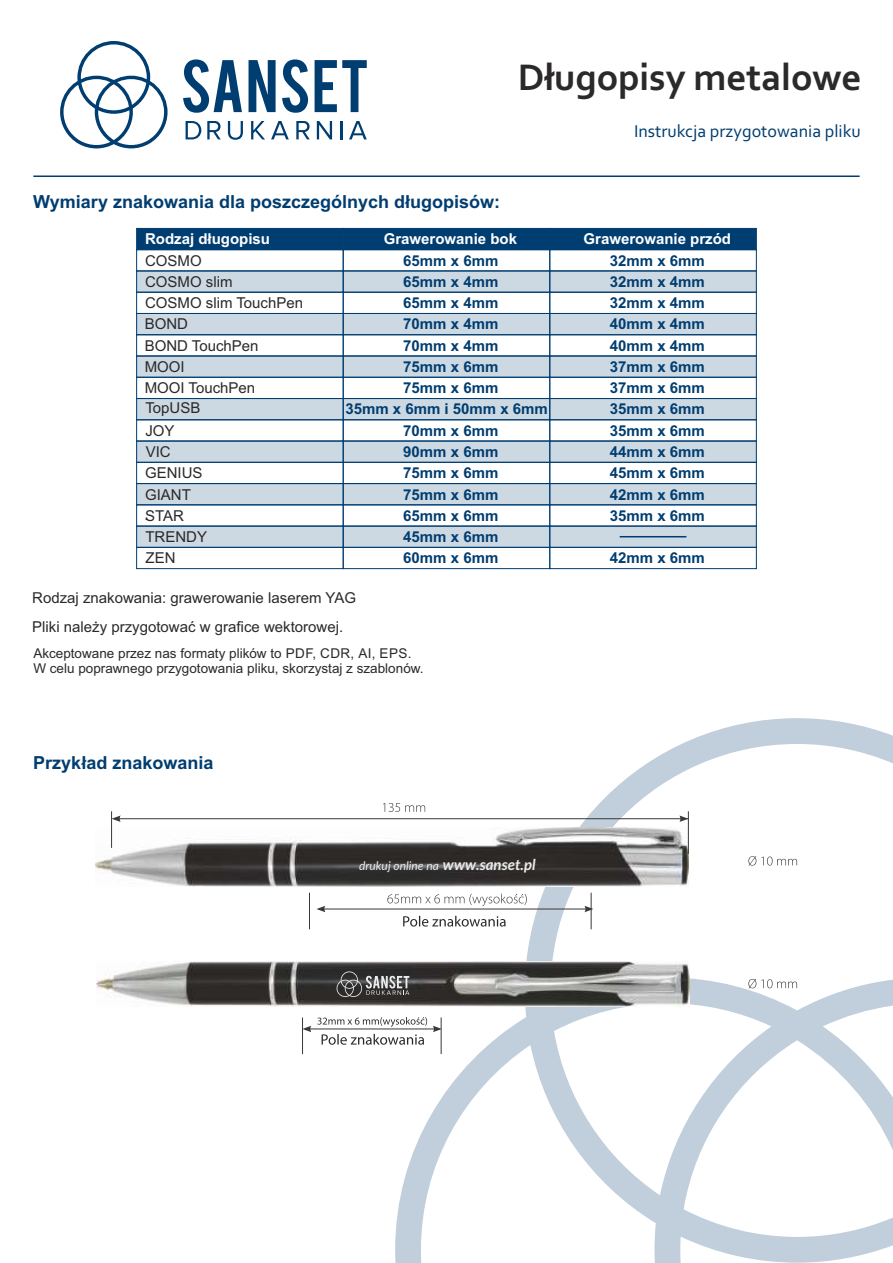
<style>
.page{position:relative;width:893px;height:1263px;background:#fff}
.page>*{position:absolute;margin:0;border:0;box-sizing:border-box;transform-origin:0 0}
.t1{font:700 38.85px "Corbel";color:#2b2929}
.t2{font:700 18px "Arial";color:#003d70}
.t3{font:18px "Corbel";color:#003d70}
.t4{font:700 15px/21.3px "Arial";color:#003d70}
.t5{font:15px "Arial";color:#2b2929}
.t6{font:700 15px "Arial";color:#fff}
.t7{font:13.5px/15.1px "Arial";color:#2b2929}
.t8{font:italic 12px "Lato";color:#ebeded}
.s1{font-weight:700;font-size:15px}
</style>
<div class="page">
<svg style="left:395px;top:718px;width:498px;height:545px"></svg>
<hr style="left:33px;top:175px;width:827px;height:2px;background:#003d70">
<svg style="left:60px;top:41px;width:108px;height:107px"></svg>
<svg style="left:183px;top:59px;width:59px;height:54px"></svg>
<svg style="left:249px;top:60px;width:27px;height:52px"></svg>
<svg style="left:282px;top:59px;width:26px;height:54px"></svg>
<svg style="left:315px;top:60px;width:52px;height:52px"></svg>
<svg style="left:186px;top:121px;width:15px;height:18px"></svg>
<svg style="left:207px;top:121px;width:14px;height:18px"></svg>
<svg style="left:228px;top:121px;width:15px;height:19px"></svg>
<svg style="left:251px;top:121px;width:14px;height:18px"></svg>
<svg style="left:271px;top:121px;width:18px;height:18px"></svg>
<svg style="left:296px;top:121px;width:14px;height:18px"></svg>
<svg style="left:317px;top:121px;width:15px;height:18px"></svg>
<svg style="left:340px;top:121px;width:2px;height:18px"></svg>
<svg style="left:349px;top:121px;width:18px;height:18px"></svg>
<div style="left:136px;top:228px;width:621px;height:23px;background:#003d70"></div>
<div style="left:136px;top:334px;width:208px;height:22px;border:1px solid #003d70"></div>
<div style="left:343px;top:334px;width:207px;height:22px;border:1px solid #003d70"></div>
<div style="left:549px;top:334px;width:208px;height:22px;border:1px solid #003d70"></div>
<div style="left:136px;top:547px;width:208px;height:22px;border:1px solid #003d70"></div>
<div style="left:343px;top:547px;width:207px;height:22px;border:1px solid #003d70"></div>
<div style="left:549px;top:547px;width:208px;height:22px;border:1px solid #003d70"></div>
<div style="left:136px;top:270px;width:208px;height:23px;border:1px solid #003d70"></div>
<div style="left:343px;top:270px;width:207px;height:23px;border:1px solid #003d70"></div>
<div style="left:549px;top:270px;width:208px;height:23px;border:1px solid #003d70"></div>
<div style="left:136px;top:441px;width:208px;height:22px;border:1px solid #003d70"></div>
<div style="left:343px;top:441px;width:207px;height:22px;border:1px solid #003d70"></div>
<div style="left:549px;top:441px;width:208px;height:22px;border:1px solid #003d70"></div>
<svg style="left:136px;top:271px;width:621px;height:22px;background:#b6c7d5"></svg>
<svg style="left:136px;top:313px;width:621px;height:22px;background:#b7c8d6"></svg>
<svg style="left:136px;top:356px;width:621px;height:22px;background:#b6c7d5"></svg>
<svg style="left:136px;top:398px;width:621px;height:22px;background:#b7c8d6"></svg>
<svg style="left:136px;top:483px;width:621px;height:22px;background:#b6c7d6"></svg>
<svg style="left:136px;top:526px;width:621px;height:22px;background:#b5c7d5"></svg>
<svg style="left:136px;top:440px;width:621px;height:22px;background:#b8c9d7"></svg>
<hr style="left:620px;top:536px;width:66px;height:1px;background:#003d70">
<img style="left:97px;top:961px;width:592px;height:45px">
<img style="left:96px;top:828px;width:592px;height:58px">
<hr style="left:111px;top:811px;width:1px;height:37px;background:#3b3836">
<hr style="left:309px;top:893px;width:1px;height:36px;background:#3b3836">
<hr style="left:591px;top:893px;width:1px;height:36px;background:#3b3836">
<hr style="left:688px;top:811px;width:1px;height:43px;background:#3b3836">
<hr style="left:115px;top:818px;width:574px;height:1px;background:#3b3836">
<svg style="left:679px;top:815px;width:9px;height:7px"></svg>
<svg style="left:112px;top:815px;width:9px;height:7px"></svg>
<hr style="left:323px;top:909px;width:264px;height:1px;background:#3b3836">
<svg style="left:584px;top:906px;width:9px;height:6px"></svg>
<svg style="left:316px;top:906px;width:9px;height:6px"></svg>
<svg style="left:383px;top:803px;width:42px;height:9px"></svg>
<hr style="left:302px;top:1017px;width:1px;height:37px;background:#3b3836">
<hr style="left:441px;top:1017px;width:1px;height:37px;background:#3b3836">
<svg style="left:387px;top:894px;width:140px;height:12px"></svg>
<svg style="left:748px;top:856px;width:49px;height:10px"></svg>
<hr style="left:309px;top:1029px;width:130px;height:1px;background:#3b3836">
<svg style="left:433px;top:1026px;width:9px;height:6px"></svg>
<svg style="left:303px;top:1026px;width:8px;height:6px"></svg>
<svg style="left:748px;top:979px;width:49px;height:9px"></svg>
<svg style="left:317px;top:1017px;width:110px;height:10px"></svg>
<svg style="left:403px;top:916px;width:103px;height:10px"></svg>
<svg style="left:322px;top:1034px;width:102px;height:11px"></svg>
<svg style="left:337px;top:971px;width:72px;height:26px;background:#5c5c5b"></svg>
<h1 class="t1" style="left:518px;top:61px;width:345px">Długopisy metalowe</h1>
<p class="t2" style="left:33px;top:194px;width:468px">Wymiary znakowania dla poszczególnych długopisów:</p>
<p class="t3" style="left:634px;top:124px;width:228px">Instrukcja przygotowania pliku</p>
<p class="t6" style="left:145px;top:233px;width:127px">Rodzaj długopisu</p>
<p class="t6" style="left:384px;top:233px;width:135px">Grawerowanie bok</p>
<p class="t6" style="left:584px;top:233px;width:149px">Grawerowanie przód</p>
<p class="t5" style="left:145px;top:255px;width:58px">COSMO</p>
<p class="t5" style="left:145px;top:276px;width:89px">COSMO slim</p>
<p class="t5" style="left:145px;top:297px;width:160px">COSMO slim TouchPen</p>
<p class="t5" style="left:145px;top:319px;width:45px">BOND</p>
<p class="t5" style="left:145px;top:340px;width:115px">BOND TouchPen</p>
<p class="t5" style="left:145px;top:361px;width:42px">MOOI</p>
<p class="t5" style="left:145px;top:382px;width:112px">MOOI TouchPen</p>
<p class="t5" style="left:145px;top:402px;width:57px">TopUSB</p>
<p class="t5" style="left:145px;top:425px;width:31px">JOY</p>
<p class="t5" style="left:146px;top:446px;width:27px">VIC</p>
<p class="t5" style="left:145px;top:467px;width:59px">GENIUS</p>
<p class="t5" style="left:145px;top:489px;width:47px">GIANT</p>
<p class="t5" style="left:145px;top:510px;width:40px">STAR</p>
<p class="t5" style="left:144px;top:509px;width:6px">.</p>
<p class="t5" style="left:145px;top:531px;width:63px">TRENDY</p>
<p class="t5" style="left:145px;top:552px;width:31px">ZEN</p>
<p class="t4" style="left:403px;top:251px;width:97px">65mm x 6mm</p>
<p class="t4" style="left:610px;top:251px;width:97px">32mm x 6mm</p>
<p class="t4" style="left:403px;top:272px;width:97px">65mm x 4mm</p>
<p class="t4" style="left:610px;top:272px;width:97px">32mm x 4mm</p>
<p class="t4" style="left:403px;top:294px;width:97px">65mm x 4mm</p>
<p class="t4" style="left:610px;top:294px;width:97px">32mm x 4mm</p>
<p class="t4" style="left:403px;top:315px;width:97px">70mm x 4mm</p>
<p class="t4" style="left:610px;top:315px;width:97px">40mm x 4mm</p>
<p class="t4" style="left:403px;top:357px;width:97px">75mm x 6mm</p>
<p class="t4" style="left:610px;top:357px;width:97px">37mm x 6mm</p>
<p class="t4" style="left:403px;top:378px;width:97px">75mm x 6mm</p>
<p class="t4" style="left:610px;top:379px;width:97px">37mm x 6mm</p>
<p class="t4" style="left:345px;top:400px;width:204px">35mm x 6mm i 50mm x 6mm</p>
<p class="t4" style="left:610px;top:400px;width:97px">35mm x 6mm</p>
<p class="t4" style="left:403px;top:421px;width:97px">70mm x 6mm</p>
<p class="t4" style="left:610px;top:421px;width:97px">35mm x 6mm</p>
<p class="t4" style="left:403px;top:442px;width:97px">90mm x 6mm</p>
<p class="t4" style="left:610px;top:442px;width:97px">44mm x 6mm</p>
<p class="t4" style="left:403px;top:464px;width:97px">75mm x 6mm</p>
<p class="t4" style="left:610px;top:464px;width:97px">45mm x 6mm</p>
<p class="t4" style="left:403px;top:485px;width:97px">75mm x 6mm</p>
<p class="t4" style="left:610px;top:485px;width:97px">42mm x 6mm</p>
<p class="t4" style="left:403px;top:506px;width:97px">65mm x 6mm</p>
<p class="t4" style="left:610px;top:506px;width:97px">35mm x 6mm</p>
<p class="t4" style="left:403px;top:527px;width:97px">45mm x 6mm<br>60mm x 6mm</p>
<p class="t4" style="left:403px;top:336px;width:97px">70mm x 4mm</p>
<p class="t4" style="left:610px;top:336px;width:97px">40mm x 4mm</p>
<p class="t4" style="left:610px;top:549px;width:97px">42mm x 6mm</p>
<p class="t5" style="left:32px;top:592px;width:325px">Rodzaj znakowania: grawerowanie laserem YAG</p>
<p class="t5" style="left:32px;top:621px;width:312px">Pliki należy przygotować w grafice wektorowej.</p>
<p class="t7" style="left:33px;top:647px;width:392px">Akceptowane przez nas formaty plików to PDF, CDR, AI, EPS.<br>W celu poprawnego przygotowania pliku, skorzystaj z szablonów.</p>
<p class="t2" style="left:33px;top:756px;width:182px">Przykład znakowania</p>
<p class="t8" style="left:359px;top:860px;width:178px">drukuj online na <span class="s1">www.sanset.pl</span></p>
</div>
